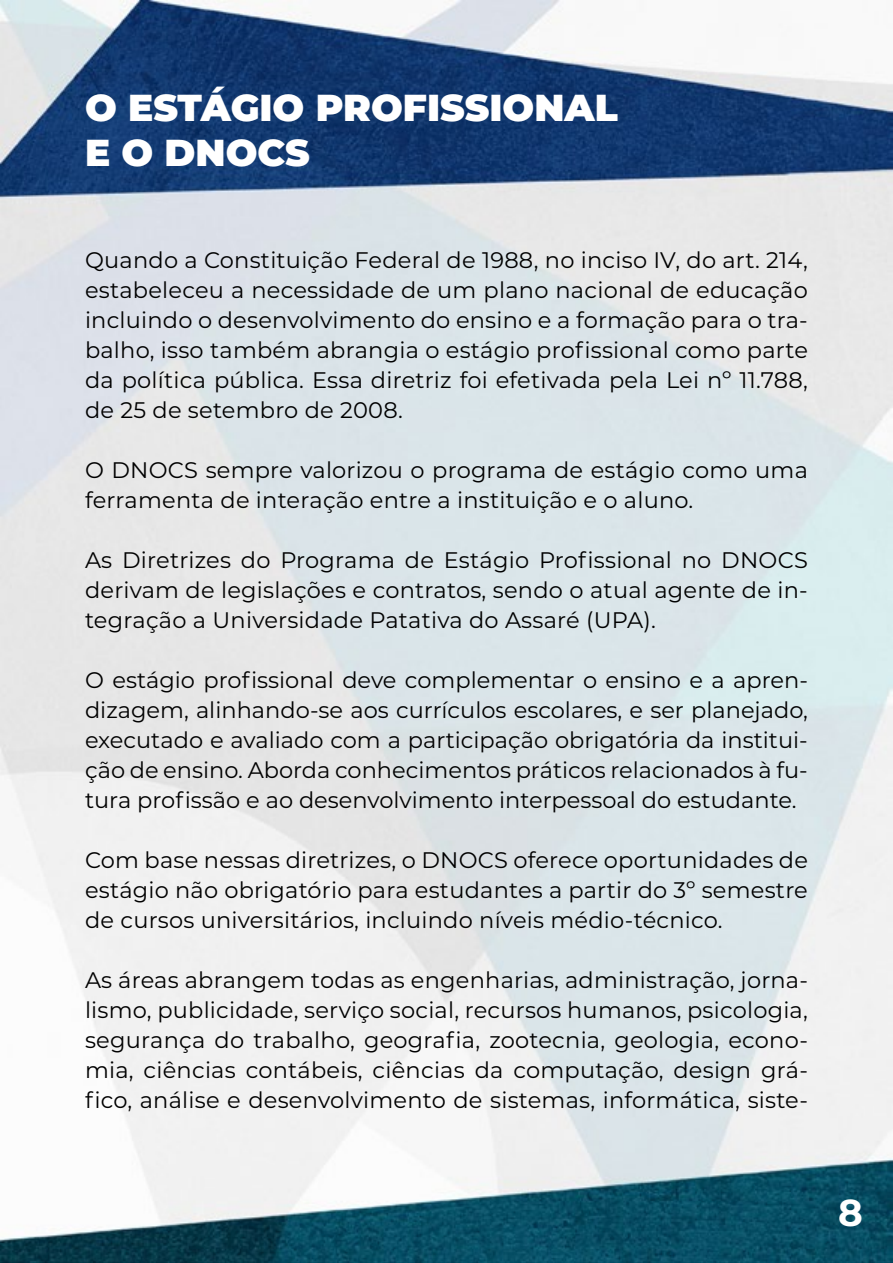
<style>
.page{position:relative;width:893px;height:1263px;background:#fff}
.page>*{position:absolute;margin:0;border:0;box-sizing:border-box;transform-origin:0 0}
.t1{font:900 37.5px/45px "Montserrat";color:#fff}
.t2{font:700 37.5px "Montserrat";color:#fff}
.t3{font:22.5px/30px "Montserrat";letter-spacing:.01em;color:#000;text-align:justify}
</style>
<div class="page">
<img style="left:0;top:0;width:893px;height:1263px">
<h1 class="t1" style="left:85px;top:83px;width:534px">O ESTÁGIO PROFISSIONAL<br>E O DNOCS</h1>
<p class="t3" style="left:85px;top:245px;width:724px">Quando a Constituição Federal de 1988, no inciso IV, do art. 214, estabeleceu a necessidade de um plano nacional de educação incluindo o desenvolvimento do ensino e a formação para o tra&shy;balho, isso também abrangia o estágio profissional como parte da política pública. Essa diretriz foi efetivada pela Lei nº 11.788, de 25 de setembro de 2008.</p>
<p class="t3" style="left:85px;top:455px;width:724px">O DNOCS sempre valorizou o programa de estágio como uma ferramenta de interação entre a instituição e o aluno.</p>
<p class="t3" style="left:85px;top:545px;width:724px">As Diretrizes do Programa de Estágio Profissional no DNOCS derivam de legislações e contratos, sendo o atual agente de in&shy;tegração a Universidade Patativa do Assaré (UPA).</p>
<p class="t3" style="left:85px;top:665px;width:724px">O estágio profissional deve complementar o ensino e a apren&shy;dizagem, alinhando-se aos currículos escolares, e ser planejado, executado e avaliado com a participação obrigatória da institui&shy;ção de ensino. Aborda conhecimentos práticos relacionados à fu&shy;tura profissão e ao desenvolvimento interpessoal do estudante.</p>
<p class="t3" style="left:85px;top:845px;width:724px">Com base nessas diretrizes, o DNOCS oferece oportunidades de estágio não obrigatório para estudantes a partir do 3º semestre de cursos universitários, incluindo níveis médio-técnico.</p>
<p class="t3" style="left:85px;top:964px;width:724px">As áreas abrangem todas as engenharias, administração, jorna&shy;lismo, publicidade, serviço social, recursos humanos, psicologia, segurança do trabalho, geografia, zootecnia, geologia, econo&shy;mia, ciências contábeis, ciências da computação, design grá&shy;fico, análise e desenvolvimento de sistemas, informática, siste-</p>
<h1 class="t2" style="left:838px;top:1186px;width:26px">8</h1>
</div>
